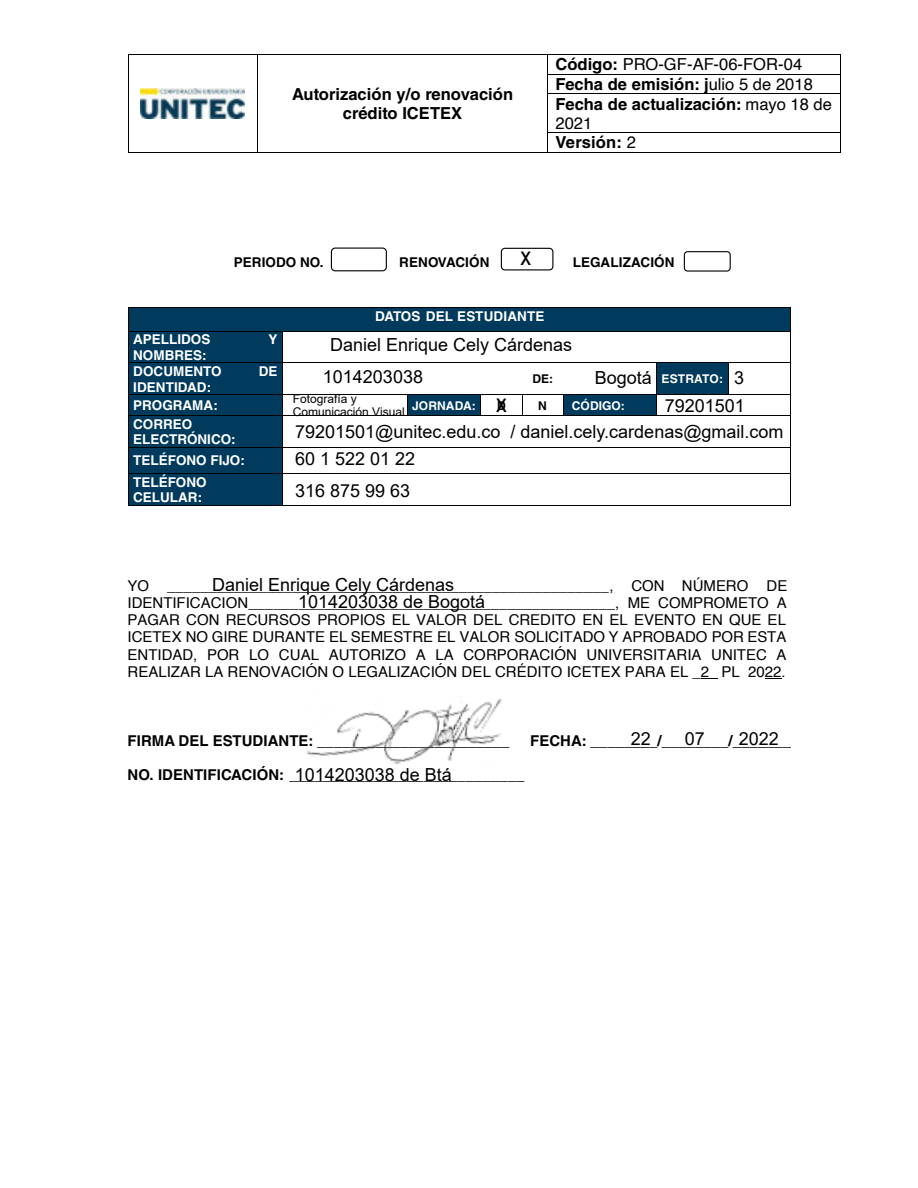
<style>
.page{position:relative;width:918px;height:1188px;background:#fff}
.page>*{position:absolute;margin:0;border:0;box-sizing:border-box;transform-origin:0 0}
.t1{font:26.1px "Arial Narrow";color:#000}
.t2{font:18px/26.5px "Arial";color:#000}
.t3{font:700 16.5px/18.9px "Helvetica LT Std";color:#000;text-align:center}
.t4{font:16.5px "Helvetica";color:#000}
.t5{font:15px/17.2px "Helvetica";color:#000;text-align:justify}
.t6{font:700 15px "Helvetica LT Std";letter-spacing:.005em;color:#000}
.t7{font:700 13.5px/16.4px "Helvetica LT Std";color:#fff}
.t8{font:700 13.5px "Helvetica LT Std";letter-spacing:.01em;color:#000}
.t9{font:12px/12.5px "Arial";color:#000}
.t10{font:700 12px "Helvetica LT Std";color:#fff}
.t11{font:700 12px "Helvetica LT Std";color:#000}
.s1{font-family:"Helvetica LT Std";font-weight:700}
.s2{font-family:"Helvetica";font-weight:400}
</style>
<div class="page">
<hr style="left:128px;top:54px;width:129px;height:1px;background:#000">
<hr style="left:258px;top:54px;width:289px;height:1px;background:#000">
<hr style="left:548px;top:54px;width:292px;height:1px;background:#000">
<hr style="left:548px;top:74px;width:292px;height:1px;background:#000">
<svg style="left:128px;top:55px;width:1px;height:39px"></svg>
<svg style="left:257px;top:54px;width:1px;height:40px"></svg>
<svg style="left:547px;top:54px;width:1px;height:40px"></svg>
<hr style="left:548px;top:93px;width:292px;height:1px;background:#000">
<svg style="left:840px;top:54px;width:1px;height:40px"></svg>
<hr style="left:128px;top:94px;width:1px;height:38px;background:#000">
<hr style="left:257px;top:94px;width:1px;height:38px;background:#000">
<hr style="left:547px;top:94px;width:1px;height:38px;background:#000">
<hr style="left:840px;top:94px;width:1px;height:38px;background:#000">
<hr style="left:548px;top:132px;width:292px;height:1px;background:#000">
<svg style="left:128px;top:132px;width:1px;height:20px"></svg>
<hr style="left:128px;top:152px;width:129px;height:1px;background:#000">
<svg style="left:257px;top:132px;width:1px;height:21px"></svg>
<hr style="left:258px;top:152px;width:289px;height:1px;background:#000">
<svg style="left:547px;top:132px;width:1px;height:21px"></svg>
<hr style="left:548px;top:152px;width:292px;height:1px;background:#000">
<svg style="left:840px;top:132px;width:1px;height:21px"></svg>
<img style="left:140px;top:88px;width:105px;height:31px">
<div style="left:128px;top:308px;width:662px;height:23px;background:#003a5d"></div>
<hr style="left:128px;top:307px;width:662px;height:1px;background:#000">
<div style="left:128px;top:332px;width:155px;height:31px;background:#003a5d"></div>
<svg style="left:128px;top:308px;width:1px;height:23px"></svg>
<hr style="left:128px;top:331px;width:155px;height:1px;background:#000">
<hr style="left:283px;top:331px;width:507px;height:1px;background:#000">
<svg style="left:790px;top:307px;width:1px;height:25px"></svg>
<hr style="left:128px;top:332px;width:1px;height:31px;background:#000">
<hr style="left:283px;top:332px;width:1px;height:31px;background:#000">
<hr style="left:790px;top:332px;width:1px;height:31px;background:#000">
<div style="left:128px;top:363px;width:155px;height:31px;background:#003a5d"></div>
<div style="left:657px;top:363px;width:71px;height:31px;background:#003a5d"></div>
<hr style="left:128px;top:363px;width:155px;height:1px;background:#000">
<hr style="left:283px;top:363px;width:124px;height:1px;background:#000">
<hr style="left:408px;top:363px;width:248px;height:1px;background:#000">
<hr style="left:657px;top:363px;width:71px;height:1px;background:#000">
<hr style="left:728px;top:363px;width:62px;height:1px;background:#000">
<hr style="left:128px;top:363px;width:1px;height:31px;background:#000">
<hr style="left:283px;top:363px;width:1px;height:31px;background:#000">
<hr style="left:656px;top:363px;width:1px;height:31px;background:#000">
<hr style="left:728px;top:363px;width:1px;height:31px;background:#000">
<hr style="left:790px;top:363px;width:1px;height:31px;background:#000">
<div style="left:128px;top:395px;width:155px;height:20px;background:#003a5d"></div>
<div style="left:407px;top:395px;width:74px;height:20px;background:#003a5d"></div>
<div style="left:564px;top:395px;width:92px;height:20px;background:#003a5d"></div>
<hr style="left:128px;top:394px;width:155px;height:1px;background:#000">
<hr style="left:283px;top:394px;width:124px;height:1px;background:#000">
<hr style="left:408px;top:394px;width:73px;height:1px;background:#000">
<hr style="left:481px;top:394px;width:41px;height:1px;background:#000">
<hr style="left:522px;top:394px;width:41px;height:1px;background:#000">
<hr style="left:564px;top:394px;width:92px;height:1px;background:#000">
<hr style="left:657px;top:394px;width:71px;height:1px;background:#000">
<hr style="left:728px;top:394px;width:62px;height:1px;background:#000">
<div style="left:128px;top:416px;width:155px;height:31px;background:#003a5d"></div>
<svg style="left:128px;top:395px;width:1px;height:20px"></svg>
<hr style="left:128px;top:415px;width:155px;height:1px;background:#000">
<hr style="left:283px;top:415px;width:124px;height:1px;background:#000">
<svg style="left:407px;top:394px;width:1px;height:21px"></svg>
<hr style="left:407px;top:415px;width:74px;height:1px;background:#000">
<hr style="left:481px;top:415px;width:41px;height:1px;background:#000">
<svg style="left:522px;top:395px;width:1px;height:20px"></svg>
<hr style="left:522px;top:415px;width:41px;height:1px;background:#000">
<svg style="left:563px;top:394px;width:1px;height:22px"></svg>
<hr style="left:564px;top:415px;width:92px;height:1px;background:#000">
<svg style="left:656px;top:394px;width:1px;height:22px"></svg>
<hr style="left:657px;top:415px;width:133px;height:1px;background:#000">
<svg style="left:790px;top:394px;width:1px;height:22px"></svg>
<hr style="left:128px;top:416px;width:1px;height:31px;background:#000">
<hr style="left:283px;top:416px;width:1px;height:31px;background:#000">
<hr style="left:790px;top:416px;width:1px;height:31px;background:#000">
<div style="left:128px;top:448px;width:155px;height:25px;background:#003a5d"></div>
<hr style="left:128px;top:447px;width:155px;height:1px;background:#000">
<hr style="left:283px;top:447px;width:507px;height:1px;background:#000">
<div style="left:128px;top:474px;width:155px;height:31px;background:#003a5d"></div>
<svg style="left:701px;top:678px;width:16px;height:1px"></svg>
<svg style="left:765px;top:678px;width:16px;height:1px"></svg>
<svg style="left:128px;top:448px;width:1px;height:25px"></svg>
<hr style="left:128px;top:473px;width:155px;height:1px;background:#000">
<hr style="left:283px;top:473px;width:507px;height:1px;background:#000">
<svg style="left:790px;top:447px;width:1px;height:27px"></svg>
<hr style="left:128px;top:474px;width:1px;height:31px;background:#000">
<hr style="left:128px;top:505px;width:155px;height:1px;background:#000">
<hr style="left:283px;top:474px;width:1px;height:31px;background:#000">
<hr style="left:283px;top:505px;width:507px;height:1px;background:#000">
<hr style="left:790px;top:474px;width:1px;height:31px;background:#000">
<div style="left:684px;top:251px;width:47px;height:21px;background:#fff;border:1px solid #000;border-radius:3px"></div>
<div style="left:501px;top:248px;width:52px;height:22px;background:#fff;border:1px solid #000;border-radius:4px"></div>
<div style="left:331px;top:248px;width:56px;height:23px;background:#fff;border:1px solid #000;border-radius:4px"></div>
<img style="left:307px;top:697px;width:195px;height:67px">
<p class="t3" style="left:292px;top:87px;width:223px">Autorización y/o renovación crédito ICETEX</p>
<p class="t4" style="left:556px;top:58px;width:248px"><span class="s1">Código:</span> PRO-GF-AF-06-FOR-04</p>
<p class="t3" style="left:556px;top:77px;width:278px;line-height:19.6px;text-align:left">Fecha de emisión: j<span class="s2">ulio 5 de 2018<br></span>Fecha de actualización: <span class="s2">mayo 18 de</span></p>
<p class="t4" style="left:556px;top:116px;width:38px">2021</p>
<p class="t3" style="left:556px;top:135px;width:82px">Versión: <span class="s2">2</span></p>
<h1 class="t1" style="left:521px;top:246px;width:12px">x</h1>
<p class="t8" style="left:234px;top:257px;width:91px">PERIODO NO.</p>
<p class="t8" style="left:399px;top:257px;width:92px">RENOVACIÓN</p>
<p class="t8" style="left:573px;top:257px;width:103px">LEGALIZACIÓN</p>
<p class="t7" style="left:133px;top:333px;width:79px">APELLIDOS</p>
<p class="t7" style="left:269px;top:333px;width:11px">Y</p>
<p class="t7" style="left:133px;top:349px;width:90px">NOMBRES:<br>DOCUMENTO</p>
<p class="t7" style="left:259px;top:365px;width:20px">DE</p>
<p class="t7" style="left:133px;top:380px;width:79px">IDENTIDAD:</p>
<p class="t7" style="left:375px;top:310px;width:171px">DATOS DEL ESTUDIANTE</p>
<p class="t2" style="left:330px;top:333px;width:244px">Daniel Enrique Cely Cárdenas</p>
<p class="t2" style="left:323px;top:365px;width:102px">1014203038</p>
<p class="t2" style="left:595px;top:366px;width:59px">Bogotá</p>
<p class="t11" style="left:533px;top:375px;width:22px">DE:</p>
<p class="t10" style="left:661px;top:375px;width:63px">ESTRATO:</p>
<p class="t2" style="left:734px;top:366px;width:12px">3</p>
<p class="t9" style="left:293px;top:394px;width:113px">Fotografía y<br>Comunicación Visual</p>
<h1 class="t1" style="left:496px;top:393px;width:12px">x</h1>
<p class="t7" style="left:133px;top:399px;width:86px">PROGRAMA:</p>
<p class="t10" style="left:412px;top:401px;width:65px">JORNADA:</p>
<p class="t11" style="left:497px;top:401px;width:10px">D</p>
<p class="t11" style="left:538px;top:401px;width:10px">N</p>
<p class="t10" style="left:572px;top:401px;width:54px">CÓDIGO:</p>
<p class="t7" style="left:133px;top:418px;width:104px;line-height:15.5px">CORREO<br>ELECTRÓNICO:</p>
<p class="t7" style="left:133px;top:452px;width:113px;line-height:21.3px">TELÉFONO FIJO:<br>TELÉFONO</p>
<p class="t7" style="left:133px;top:491px;width:70px">CELULAR:</p>
<p class="t2" style="left:295px;top:394px;width:490px;text-indent:370px">79201501<br>79201501@unitec.edu.co / daniel.cely.cardenas@gmail.com<br>60 1 522 01 22</p>
<p class="t2" style="left:295px;top:479px;width:117px">316 875 99 63</p>
<p class="t5" style="left:128px;top:578px;width:661px">YO _____________________________________________________, CON NÚMERO DE IDENTIFICACION____________________________________________, ME COMPROMETO A PAGAR CON RECURSOS PROPIOS EL VALOR DEL CREDITO EN EL EVENTO EN QUE EL ICETEX NO GIRE DURANTE EL SEMESTRE EL VALOR SOLICITADO Y APROBADO POR ESTA ENTIDAD, POR LO CUAL AUTORIZO A LA CORPORACIÓN UNIVERSITARIA UNITEC A REALIZAR LA RENOVACIÓN O LEGALIZACIÓN DEL CRÉDITO ICETEX PARA EL _2_ PL 2022.</p>
<p class="t2" style="left:212px;top:573px;width:244px">Daniel Enrique Cely Cárdenas</p>
<p class="t2" style="left:298px;top:590px;width:189px">1014203038 de Bogotá</p>
<p class="t2" style="left:631px;top:727px;width:22px">22</p>
<p class="t2" style="left:685px;top:727px;width:22px">07</p>
<p class="t2" style="left:739px;top:727px;width:42px">2022</p>
<p class="t6" style="left:128px;top:735px;width:383px">FIRMA DEL ESTUDIANTE: _______________________</p>
<p class="t6" style="left:530px;top:735px;width:263px">FECHA: ________/________/_______</p>
<p class="t6" style="left:128px;top:770px;width:398px">NO. IDENTIFICACIÓN: ____________________________</p>
<p class="t2" style="left:295px;top:763px;width:159px">1014203038 de Btá</p>
</div>
